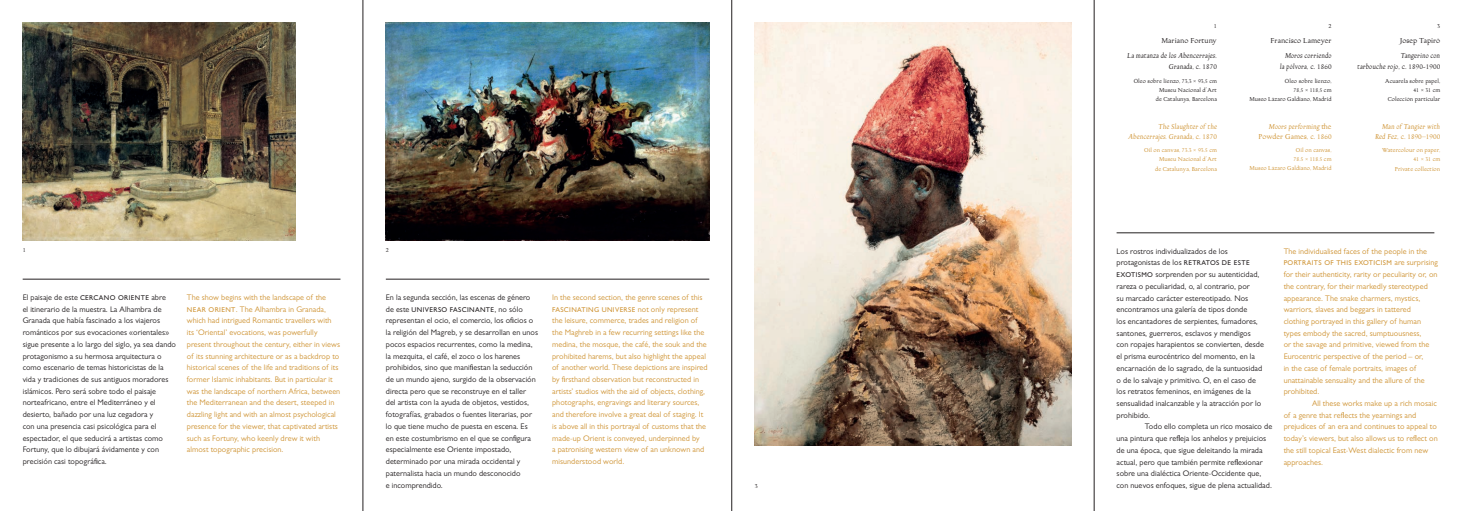
<style>
.page{position:relative;width:1463px;height:511px;background:#fff}
.page>*{position:absolute;margin:0;border:0;box-sizing:border-box;transform-origin:0 0}
.t1{font:italic 8.2px/10.6px "Gill Facia MT Std";color:#231f20;text-align:right}
.t2{font:italic 8.2px/10.6px "Gill Facia MT Std";color:#cf9435;text-align:right}
.t3{font:8.2px "Gill Facia MT Std";color:#231f20}
.t4{font:8.2px/10.6px "Gill Facia MT Std";color:#cf9435;text-align:right}
.t5{font:8.1px/11.7px "Gill Sans MT Pro";letter-spacing:.005em;color:#231f20}
.t6{font:8.1px/11.7px "Gill Sans MT Pro";letter-spacing:.005em;color:#cf9435}
.t7{font:500 7px "Gill Sans MT Pro";letter-spacing:.05em;color:#cf9435}
.t8{font:500 7px "Gill Sans MT Pro";letter-spacing:.05em;color:#231f20}
.t9{font:7px "Gill Facia MT Std";color:#231f20}
.t10{font:6.6px/9px "Gill Facia MT Std";color:#231f20;text-align:right}
.t11{font:6.6px/9.1px "Gill Facia MT Std";color:#cf9435;text-align:right}
.s1{font-weight:500;font-size:7px}
.s2{font-weight:400;font-size:8.1px}
.s3{font-style:normal}
.s4{font-style:italic}
</style>
<div class="page">
<img style="left:386px;top:23px;width:323px;height:217px">
<img style="left:755px;top:23px;width:316px;height:422px">
<hr style="left:363px;top:0;width:1px;height:510px;background:#231f20">
<hr style="left:731px;top:0;width:1px;height:510px;background:#231f20">
<hr style="left:1094px;top:0;width:1px;height:510px;background:#231f20">
<img style="left:23px;top:23px;width:273px;height:217px">
<hr style="left:23px;top:279px;width:317px;height:1px;background:#231f20">
<hr style="left:386px;top:279px;width:323px;height:1px;background:#231f20">
<hr style="left:1116px;top:232px;width:318px;height:1px;background:#231f20">
<p class="t9" style="left:23px;top:246px;width:5px">1</p>
<p class="t9" style="left:386px;top:246px;width:5px">2</p>
<p class="t5" style="left:23px;top:291px;width:155px">El paisaje de este <span class="s1">CERCANO ORIENTE</span> abre<br>el itinerario de la muestra. La Alhambra de Granada que había fascinado a los viajeros románticos por sus evocaciones «orientales» sigue presente a lo largo del siglo, ya sea dando protagonismo a su hermosa arquitectura o como escenario de temas historicistas de la vida y tradiciones de sus antiguos moradores islámicos. Pero será sobre todo el paisaje norteafricano, entre el Mediterráneo y el desierto, bañado por una luz cegadora y<br>con una presencia casi psicológica para el espectador, el que seducirá a artistas como Fortuny, que lo dibujará ávidamente y con precisión casi topográfica.</p>
<p class="t6" style="left:187px;top:291px;width:155px">The show begins with the landscape of the <span class="s1">NEAR ORIENT</span>. The Alhambra in Granada, which had intrigued Romantic travellers with its ‘Oriental’ evocations, was powerfully present throughout the century, either in views of its stunning architecture or as a backdrop to historical scenes of the life and traditions of its former Islamic inhabitants. But in particular it was the landscape of northern Africa, between the Mediterranean and the desert, steeped in dazzling light and with an almost psychological presence for the viewer, that captivated artists such as Fortuny, who keenly drew it with almost topographic precision.</p>
<p class="t5" style="left:386px;top:291px;width:146px">En la segunda sección, las escenas de género</p>
<p class="t8" style="left:386px;top:305px;width:139px"><span class="s2">de este</span> UNIVERSO FASCINANTE<span class="s2">, no sólo</span></p>
<p class="t5" style="left:386px;top:314px;width:154px">representan el ocio, el comercio, los oficios o la religión del Magreb, y se desarrollan en unos pocos espacios recurrentes, como la medina, la mezquita, el café, el zoco o los harenes prohibidos, sino que manifiestan la seducción de un mundo ajeno, surgido de la observación directa pero que se reconstruye en el taller<br>del artista con la ayuda de objetos, vestidos, fotografías, grabados o fuentes literarias, por lo que tiene mucho de puesta en escena. Es<br>en este costumbrismo en el que se configura especialmente ese Oriente impostado, determinado por una mirada occidental y paternalista hacia un mundo desconocido<br>e incomprendido.</p>
<p class="t6" style="left:552px;top:291px;width:152px">In the second section, the genre scenes of this</p>
<p class="t7" style="left:552px;top:305px;width:148px">FASCINATING UNIVERSE <span class="s2">not only represent</span></p>
<p class="t6" style="left:552px;top:314px;width:157px">the leisure, commerce, trades and religion of the Maghreb in a few recurring settings like the medina, the mosque, the café, the souk and the prohibited harems, but also highlight the appeal of another world. These depictions are inspired by firsthand observation but reconstructed in artists’ studios with the aid of objects, clothing, photographs, engravings and literary sources, and therefore involve a great deal of staging. It is above all in this portrayal of customs that the made-up Orient is conveyed, underpinned by<br>a patronising western view of an unknown and misunderstood world.</p>
<p class="t9" style="left:755px;top:482px;width:5px">3</p>
<p class="t9" style="left:1214px;top:23px;width:5px">1</p>
<p class="t3" style="left:1161px;top:37px;width:57px">Mariano Fortuny</p>
<p class="t1" style="left:1127px;top:51px;width:91px">La matanza de los Abencerrajes.<br>Granada<span class="s3">, c. 1870</span></p>
<p class="t10" style="left:1134px;top:77px;width:85px">Óleo sobre lienzo, 73,3 × 93,5 cm<br>Museu Nacional d’Art<br>de Catalunya, Barcelona</p>
<p class="t2" style="left:1128px;top:121px;width:90px">The Slaughter of the<br>Abencerrajes. Granada<span class="s3">, c. 1870</span></p>
<p class="t11" style="left:1144px;top:146px;width:74px">Oil on canvas, 73.3 × 93.5 cm<br>Museu Nacional d’Art<br>de Catalunya, Barcelona</p>
<p class="t9" style="left:1328px;top:23px;width:5px">2</p>
<p class="t3" style="left:1270px;top:37px;width:63px">Francisco Lameyer</p>
<p class="t1" style="left:1280px;top:51px;width:53px">Moros corriendo la pólvora<span class="s3">, c. 1860</span></p>
<p class="t10" style="left:1249px;top:77px;width:84px">Óleo sobre lienzo,<br>78,5 × 118,5 cm<br>Museo Lázaro Galdiano, Madrid</p>
<p class="t4" style="left:1258px;top:121px;width:75px"><span class="s4">Moors performing</span> the<br>Powder Games, c. 1860</p>
<p class="t11" style="left:1249px;top:146px;width:84px">Oil on canvas,<br>78.5 × 118.5 cm<br>Museo Lázaro Galdiano, Madrid</p>
<p class="t9" style="left:1437px;top:23px;width:5px">3</p>
<p class="t3" style="left:1399px;top:37px;width:42px">Josep Tapiró</p>
<p class="t1" style="left:1357px;top:51px;width:85px">Tangerino con<br>tarbouche rojo<span class="s3">, c. 1890-1900</span></p>
<p class="t10" style="left:1385px;top:77px;width:57px">Acuarela sobre papel,<br>41 × 31 cm<br>Colección particular</p>
<p class="t2" style="left:1375px;top:121px;width:67px">Man of Tangier with<br>Red Fez<span class="s3">, c. 1890–1900</span></p>
<p class="t11" style="left:1382px;top:146px;width:60px">Watercolour on paper,<br>41 × 31 cm<br>Private collection</p>
<p class="t5" style="left:1116px;top:245px;width:149px">Los rostros individualizados de los protagonistas de los <span class="s1">RETRATOS DE ESTE EXOTISMO</span> sorprenden por su autenticidad, rareza o peculiaridad, o, al contrario, por<br>su marcado carácter estereotipado. Nos encontramos una galería de tipos donde<br>los encantadores de serpientes, fumadores, santones, guerreros, esclavos y mendigos con ropajes harapientos se convierten, desde el prisma eurocéntrico del momento, en la encarnación de lo sagrado, de la suntuosidad o de lo salvaje y primitivo. O, en el caso de los retratos femeninos, en imágenes de la sensualidad inalcanzable y la atracción por lo prohibido.</p>
<p class="t5" style="left:1116px;top:420px;width:157px;text-indent:28px">Todo ello completa un rico mosaico de una pintura que refleja los anhelos y prejuicios de una época, que sigue deleitando la mirada actual, pero que también permite reflexionar sobre una dialéctica Oriente-Occidente que, con nuevos enfoques, sigue de plena actualidad.</p>
<p class="t6" style="left:1283px;top:245px;width:145px">The individualised faces of the people in the</p>
<p class="t7" style="left:1283px;top:259px;width:156px">PORTRAITS OF THIS EXOTICISM <span class="s2">are surprising</span></p>
<p class="t6" style="left:1283px;top:268px;width:155px">for their authenticity, rarity or peculiarity or, on the contrary, for their markedly stereotyped appearance. The snake charmers, mystics, warriors, slaves and beggars in tattered clothing portrayed in this gallery of human types embody the sacred, sumptuousness,<br>or the savage and primitive, viewed from the Eurocentric perspective of the period – or,<br>in the case of female portraits, images of unattainable sensuality and the allure of the prohibited.</p>
<p class="t6" style="left:1283px;top:397px;width:155px;text-indent:28px">All these works make up a rich mosaic of a genre that reflects the yearnings and prejudices of an era and continues to appeal to today’s viewers, but also allows us to reflect on the still topical East-West dialectic from new approaches.</p>
</div>
